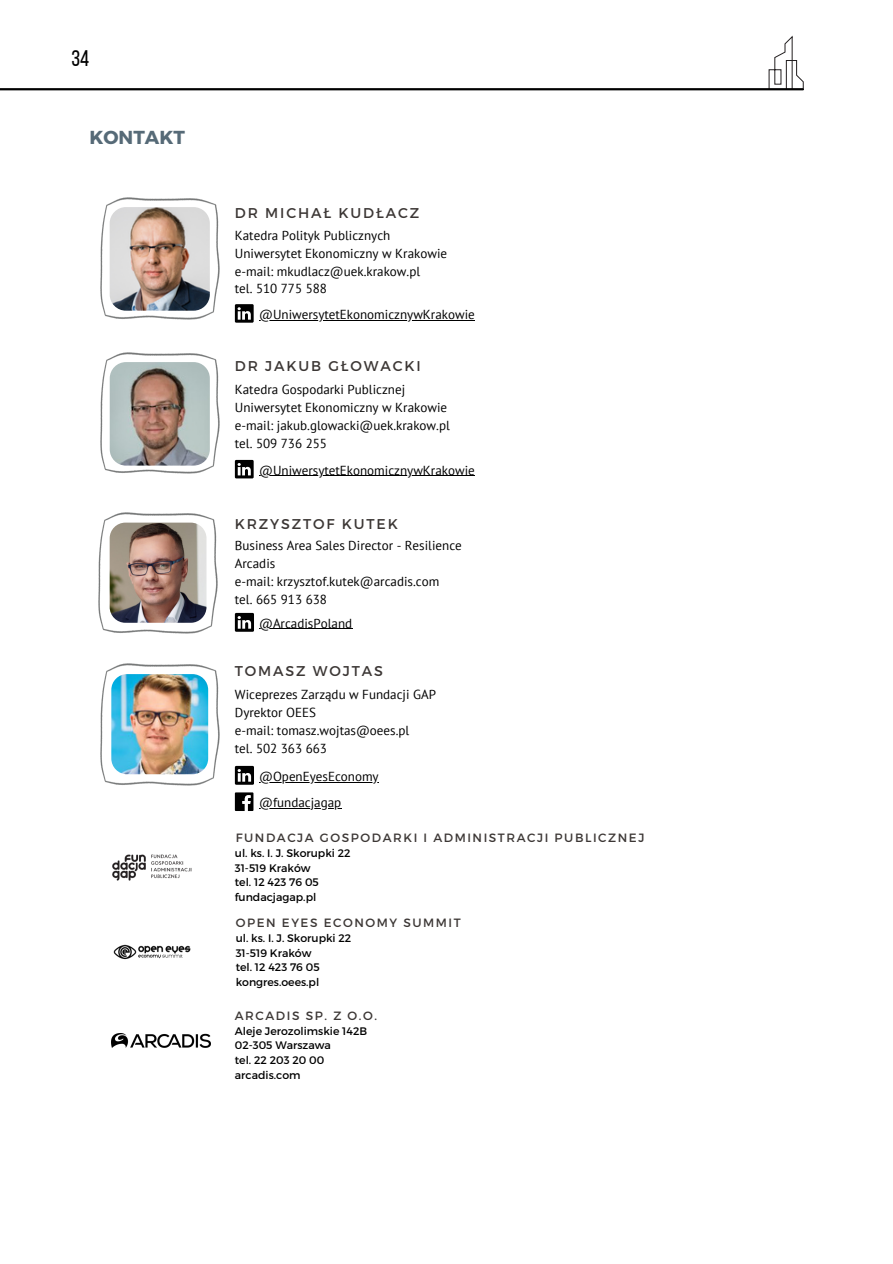
<style>
.page{position:relative;width:893px;height:1264px;background:#fff}
.page>*{position:absolute;margin:0;border:0;box-sizing:border-box;transform-origin:0 0}
.t1{font:22.5px "Bebas Neue";color:#000}
.t2{font:700 18.75px "Montserrat";color:#566a77}
.t3{font:14.1px "Montserrat";letter-spacing:.13em;color:#3c3735}
.t4{font:13.05px "PT Sans";color:#000}
.t5{font:12px "Montserrat";letter-spacing:.13em;color:#3c3735}
.t6{font:10.95px "Montserrat";color:#000}
</style>
<div class="page">
<svg style="left:235px;top:613px;width:19px;height:18px"></svg>
<svg style="left:235px;top:792px;width:18px;height:19px"></svg>
<svg style="left:235px;top:766px;width:19px;height:18px"></svg>
<svg style="left:235px;top:304px;width:18px;height:19px"></svg>
<hr style="left:259px;top:320px;width:216px;height:1px;background:#000">
<svg style="left:235px;top:460px;width:18px;height:18px"></svg>
<hr style="left:259px;top:475px;width:216px;height:1px;background:#000">
<img style="left:100px;top:198px;width:119px;height:121px">
<img style="left:107px;top:205px;width:105px;height:108px">
<hr style="left:259px;top:628px;width:93px;height:1px;background:#000">
<hr style="left:259px;top:782px;width:119px;height:1px;background:#000">
<hr style="left:259px;top:808px;width:82px;height:1px;background:#000">
<img style="left:100px;top:352px;width:119px;height:122px">
<img style="left:99px;top:512px;width:119px;height:121px">
<img style="left:100px;top:663px;width:119px;height:122px">
<svg style="left:768px;top:36px;width:35px;height:52px"></svg>
<hr style="left:0;top:88px;width:803px;height:2px;background:#000">
<img style="left:111px;top:1033px;width:99px;height:14px">
<img style="left:112px;top:854px;width:80px;height:27px">
<img style="left:113px;top:944px;width:78px;height:16px">
<p class="t1" style="left:72px;top:49px;width:19px">34</p>
<p class="t2" style="left:89px;top:126px;width:97px">KONTAKT</p>
<p class="t3" style="left:235px;top:203px;width:186px">DR MICHAŁ KUDŁACZ</p>
<p class="t4" style="left:235px;top:226px;width:157px">Katedra Polityk Publicznych</p>
<p class="t4" style="left:235px;top:244px;width:214px">Uniwersytet Ekonomiczny w Krakowie</p>
<p class="t4" style="left:235px;top:262px;width:187px">e-mail: mkudlacz@uek.krakow.pl</p>
<p class="t4" style="left:235px;top:280px;width:94px">tel. 510 775 588</p>
<p class="t4" style="left:259px;top:306px;width:217px">@UniwersytetEkonomicznywKrakowie</p>
<p class="t3" style="left:235px;top:356px;width:187px">DR JAKUB GŁOWACKI</p>
<p class="t4" style="left:235px;top:380px;width:172px">Katedra Gospodarki Publicznej</p>
<p class="t4" style="left:235px;top:398px;width:214px">Uniwersytet Ekonomiczny w Krakowie</p>
<p class="t4" style="left:235px;top:416px;width:216px">e-mail: jakub.glowacki@uek.krakow.pl</p>
<p class="t4" style="left:235px;top:434px;width:94px">tel. 509 736 255</p>
<p class="t4" style="left:259px;top:461px;width:217px">@UniwersytetEkonomicznywKrakowie</p>
<p class="t3" style="left:235px;top:514px;width:164px">KRZYSZTOF KUTEK</p>
<p class="t4" style="left:235px;top:536px;width:228px">Business Area Sales Director - Resilience</p>
<p class="t4" style="left:235px;top:554px;width:42px">Arcadis</p>
<p class="t4" style="left:235px;top:572px;width:206px">e-mail: krzysztof.kutek@arcadis.com</p>
<p class="t4" style="left:235px;top:590px;width:94px">tel. 665 913 638</p>
<p class="t4" style="left:259px;top:614px;width:95px">@ArcadisPoland</p>
<p class="t3" style="left:235px;top:662px;width:149px">TOMASZ WOJTAS</p>
<p class="t4" style="left:235px;top:685px;width:203px">Wiceprezes Zarządu w Fundacji GAP</p>
<p class="t4" style="left:235px;top:703px;width:83px">Dyrektor OEES</p>
<p class="t4" style="left:235px;top:721px;width:176px">e-mail: tomasz.wojtas@oees.pl</p>
<p class="t4" style="left:235px;top:739px;width:94px">tel. 502 363 663</p>
<p class="t4" style="left:259px;top:768px;width:121px">@OpenEyesEconomy</p>
<p class="t4" style="left:259px;top:794px;width:84px">@fundacjagap</p>
<p class="t5" style="left:236px;top:829px;width:410px">FUNDACJA GOSPODARKI I ADMINISTRACJI PUBLICZNEJ</p>
<p class="t6" style="left:235px;top:845px;width:117px">ul. ks. I. J. Skorupki 22</p>
<p class="t6" style="left:235px;top:860px;width:77px">31-519 Kraków</p>
<p class="t6" style="left:235px;top:875px;width:85px">tel. 12 423 76 05</p>
<p class="t6" style="left:235px;top:890px;width:83px">fundacjagap.pl</p>
<p class="t5" style="left:236px;top:914px;width:226px">OPEN EYES ECONOMY SUMMIT</p>
<p class="t6" style="left:236px;top:930px;width:117px">ul. ks. I. J. Skorupki 22</p>
<p class="t6" style="left:236px;top:945px;width:77px">31-519 Kraków</p>
<p class="t6" style="left:236px;top:960px;width:85px">tel. 12 423 76 05</p>
<p class="t6" style="left:236px;top:975px;width:85px">kongres.oees.pl</p>
<p class="t5" style="left:235px;top:1007px;width:144px">ARCADIS SP. Z O.O.</p>
<p class="t6" style="left:235px;top:1023px;width:134px">Aleje Jerozolimskie 142B</p>
<p class="t6" style="left:235px;top:1038px;width:97px">02-305 Warszawa</p>
<p class="t6" style="left:235px;top:1053px;width:91px">tel. 22 203 20 00</p>
<p class="t6" style="left:235px;top:1067px;width:67px">arcadis.com</p>
</div>
